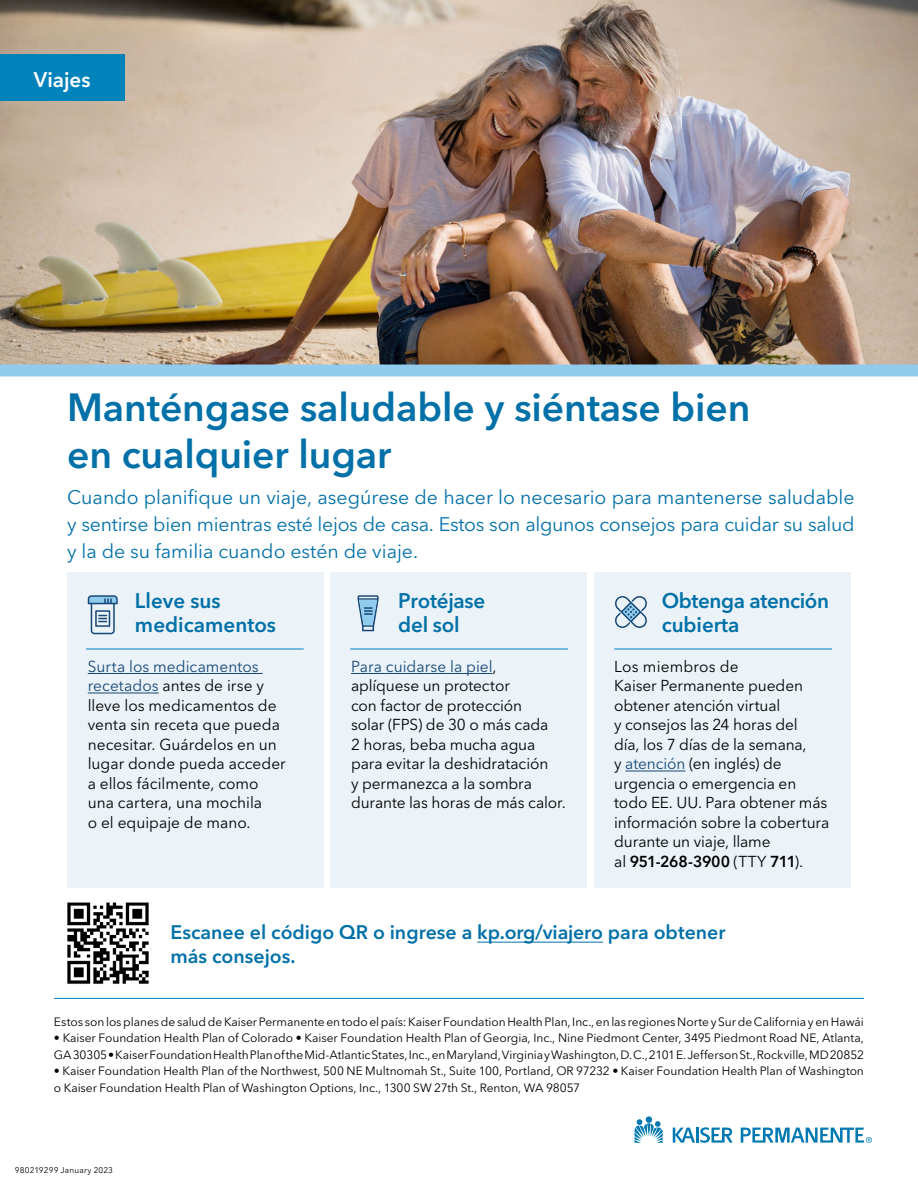
<style>
.page{position:relative;width:918px;height:1188px;background:#fff}
.page>*{position:absolute;margin:0;border:0;box-sizing:border-box;transform-origin:0 0}
.t1{font:600 39px/46.5px "Avenir Next LT Pro";letter-spacing:-.005em;color:#0070a8}
.t2{font:600 21px/24px "Avenir Next LT Pro";letter-spacing:-.01em;color:#0070a8}
.t3{font:600 21px "Avenir Next LT Pro";letter-spacing:-.005em;color:#fff}
.t4{font:19.5px/27px "Avenir Next LT Pro";color:#0070a8;text-align:justify}
.t5{font:600 19.5px/24px "Avenir Next LT Pro";color:#0070a8}
.t6{font:15.75px/19.5px "Avenir Next LT Pro";color:#000}
.t7{font:12px "Avenir Next LT Pro";letter-spacing:-.005em;color:#000}
.t8{font:8.25px "Avenir Next LT Pro";letter-spacing:.02em;color:#000}
.s1{color:#164777}
.s2{font-weight:600}
</style>
<div class="page">
<hr style="left:477px;top:942px;width:126px;height:1px;background:#0070a8">
<img style="left:0;top:0;width:918px;height:364px">
<div style="left:68px;top:572px;width:256px;height:315px;background:#ebf3f8"></div>
<hr style="left:88px;top:673px;width:175px;height:1px;background:#164777">
<hr style="left:88px;top:693px;width:71px;height:1px;background:#164777">
<div style="left:0;top:54px;width:124px;height:46px;background:#0083bb"></div>
<div style="left:331px;top:572px;width:256px;height:315px;background:#ebf3f8"></div>
<hr style="left:351px;top:673px;width:142px;height:1px;background:#164777">
<div style="left:594px;top:572px;width:256px;height:315px;background:#ebf3f8"></div>
<hr style="left:625px;top:771px;width:60px;height:1px;background:#164777">
<hr style="left:86px;top:649px;width:218px;height:1px;background:#0083bb">
<hr style="left:350px;top:649px;width:218px;height:1px;background:#0083bb">
<hr style="left:614px;top:649px;width:218px;height:1px;background:#0083bb">
<svg style="left:88px;top:595px;width:30px;height:39px"></svg>
<svg style="left:358px;top:595px;width:21px;height:36px"></svg>
<svg style="left:615px;top:596px;width:32px;height:32px"></svg>
<img style="left:67px;top:902px;width:82px;height:82px">
<hr style="left:54px;top:998px;width:810px;height:1px;background:#0083bb">
<div style="left:0;top:365px;width:918px;height:12px;background:#91ccef"></div>
<svg style="left:634px;top:1118px;width:29px;height:25px"></svg>
<div style="left:646px;top:1116px;width:6px;height:7px;background:#0079b3;border-radius:50%"></div>
<svg style="left:673px;top:1127px;width:60px;height:16px"></svg>
<svg style="left:741px;top:1128px;width:131px;height:15px"></svg>
<p class="t3" style="left:34px;top:67px;width:58px">Viajes</p>
<h1 class="t1" style="left:67px;top:384px;width:685px">Manténgase saludable y siéntase bien en cualquier lugar</h1>
<p class="t4" style="left:67px;top:483px;width:789px">Cuando planifique un viaje, asegúrese de hacer lo necesario para mantenerse saludable y sentirse bien mientras esté lejos de casa. Estos son algunos consejos para cuidar su salud y la de su familia cuando estén de viaje.</p>
<h2 class="t2" style="left:135px;top:589px;width:143px">Lleve sus medicamentos</h2>
<p class="t6" style="left:88px;top:657px;width:200px"><span class="s1">Surta los medicamentos recetados</span> antes de irse y lleve los medicamentos de venta sin receta que pueda necesitar. Guárdelos en un lugar donde pueda acceder a ellos fácilmente, como una cartera, una mochila<br>o el equipaje de mano.</p>
<h2 class="t2" style="left:662px;top:589px;width:169px">Obtenga atención cubierta</h2>
<p class="t6" style="left:614px;top:657px;width:217px">Los miembros de<br>Kaiser Permanente pueden obtener atención virtual<br>y consejos las 24 horas del<br>día, los 7 días de la semana,<br>y <span class="s1">atención</span> (en inglés) de urgencia o emergencia en todo EE. UU. Para obtener más información sobre la cobertura durante un viaje, llame<br>al <span class="s2">951‑268‑3900</span> (TTY <span class="s2">711</span>).</p>
<h2 class="t2" style="left:398px;top:589px;width:89px">Protéjase del sol</h2>
<p class="t6" style="left:351px;top:657px;width:216px"><span class="s1">Para cuidarse la piel</span>, aplíquese un protector<br>con factor de protección<br>solar (FPS) de 30 o más cada<br>2 horas, beba mucha agua para evitar la deshidratación<br>y permanezca a la sombra durante las horas de más calor.</p>
<p class="t5" style="left:170px;top:920px;width:557px">Escanee el código QR o ingrese a kp.org/viajero para obtener más consejos.</p>
<p class="t7" style="left:54px;top:1014px;width:811px">Estos son los planes de salud de Kaiser Permanente en todo el país: Kaiser Foundation Health Plan, Inc., en las regiones Norte y Sur de California y en Hawái</p>
<p class="t7" style="left:54px;top:1031px;width:811px">• Kaiser Foundation Health Plan of Colorado • Kaiser Foundation Health Plan of Georgia, Inc., Nine Piedmont Center, 3495 Piedmont Road NE, Atlanta,</p>
<p class="t7" style="left:54px;top:1047px;width:812px">GA 30305 •Kaiser Foundation Health Plan of the Mid‑Atlantic States, Inc., en Maryland, Virginia y Washington, D. C., 2101 E. Jefferson St., Rockville, MD 20852</p>
<p class="t7" style="left:54px;top:1064px;width:811px">• Kaiser Foundation Health Plan of the Northwest, 500 NE Multnomah St., Suite 100, Portland, OR 97232 • Kaiser Foundation Health Plan of Washington</p>
<p class="t7" style="left:54px;top:1080px;width:528px">o Kaiser Foundation Health Plan of Washington Options, Inc., 1300 SW 27th St., Renton, WA 98057</p>
<p class="t8" style="left:15px;top:1165px;width:100px">980219299 January 2023</p>
</div>
